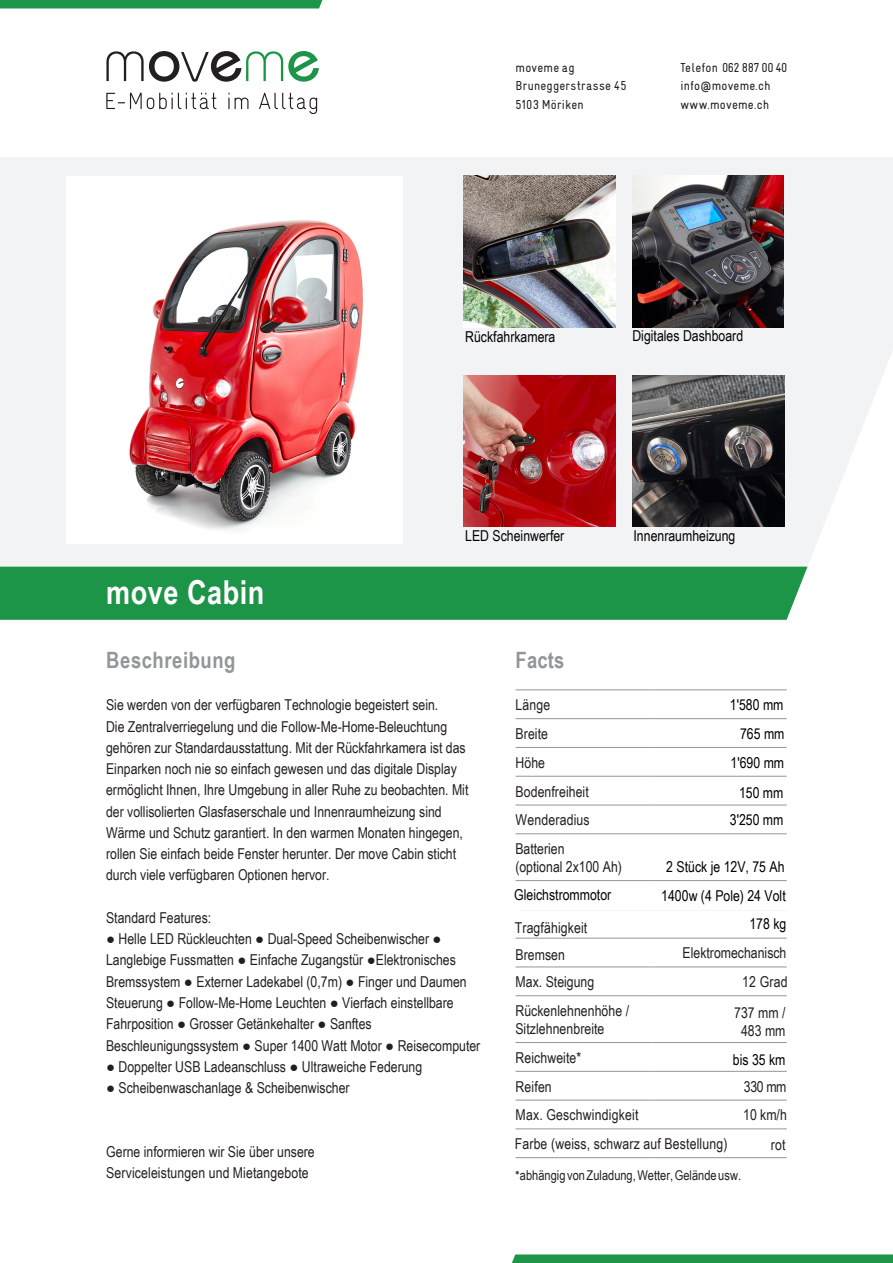
<style>
.page{position:relative;width:893px;height:1263px;background:#fff}
.page>*{position:absolute;margin:0;border:0;box-sizing:border-box;transform-origin:0 0}
.t1{font:700 33px "Arial Narrow";letter-spacing:.015em;color:#fff}
.t2{font:700 22.5px "Arial Narrow";letter-spacing:.025em;color:#939698}
.t3{font:15px/21.3px "Arial Narrow";color:#231f20}
.t4{font:15px/29.1px "Arial Narrow";color:#000;text-align:right}
.t5{font:13.5px "Arial Narrow";color:#231f20}
.t6{font:condensed 13.05px/18.6px "Gravur";letter-spacing:.015em;color:#231f20}
</style>
<div class="page">
<svg style="left:0;top:158px;width:893px;height:410px;fill:#f2f3f4"></svg>
<div style="left:0;top:567px;width:807px;height:53px;background:#1d9548"></div>
<svg style="left:0;top:0;width:323px;height:9px"></svg>
<svg style="left:106px;top:51px;width:213px;height:31px"></svg>
<svg style="left:106px;top:93px;width:211px;height:21px"></svg>
<svg style="left:512px;top:1254px;width:381px;height:9px"></svg>
<hr style="left:516px;top:689px;width:137px;height:1px;background:#939698">
<hr style="left:653px;top:689px;width:134px;height:1px;background:#939698">
<hr style="left:516px;top:718px;width:137px;height:1px;background:#939698">
<hr style="left:653px;top:718px;width:134px;height:1px;background:#939698">
<hr style="left:516px;top:747px;width:137px;height:1px;background:#939698">
<hr style="left:653px;top:747px;width:134px;height:1px;background:#939698">
<hr style="left:516px;top:776px;width:137px;height:1px;background:#939698">
<hr style="left:653px;top:776px;width:134px;height:1px;background:#939698">
<hr style="left:516px;top:805px;width:137px;height:1px;background:#939698">
<hr style="left:653px;top:805px;width:134px;height:1px;background:#939698">
<hr style="left:516px;top:833px;width:137px;height:1px;background:#939698">
<hr style="left:653px;top:833px;width:134px;height:1px;background:#939698">
<hr style="left:516px;top:880px;width:137px;height:1px;background:#939698">
<hr style="left:653px;top:880px;width:134px;height:1px;background:#939698">
<hr style="left:519px;top:910px;width:269px;height:1px;background:#939698">
<hr style="left:516px;top:938px;width:137px;height:1px;background:#939698">
<hr style="left:653px;top:938px;width:134px;height:1px;background:#939698">
<hr style="left:516px;top:966px;width:137px;height:1px;background:#939698">
<hr style="left:653px;top:966px;width:134px;height:1px;background:#939698">
<hr style="left:516px;top:995px;width:137px;height:1px;background:#939698">
<hr style="left:653px;top:995px;width:134px;height:1px;background:#939698">
<hr style="left:516px;top:1042px;width:137px;height:1px;background:#939698">
<hr style="left:653px;top:1042px;width:134px;height:1px;background:#939698">
<hr style="left:516px;top:1071px;width:137px;height:1px;background:#939698">
<hr style="left:653px;top:1071px;width:134px;height:1px;background:#939698">
<hr style="left:516px;top:1100px;width:137px;height:1px;background:#939698">
<hr style="left:653px;top:1100px;width:134px;height:1px;background:#939698">
<hr style="left:516px;top:1128px;width:137px;height:1px;background:#939698">
<hr style="left:653px;top:1128px;width:134px;height:1px;background:#939698">
<hr style="left:516px;top:1157px;width:137px;height:1px;background:#939698">
<hr style="left:653px;top:1157px;width:134px;height:1px;background:#939698">
<img style="left:633px;top:375px;width:151px;height:152px">
<img style="left:67px;top:176px;width:336px;height:367px">
<img style="left:463px;top:176px;width:152px;height:151px">
<img style="left:632px;top:176px;width:152px;height:151px">
<img style="left:463px;top:375px;width:152px;height:152px">
<p class="t6" style="left:516px;top:58px;width:113px">moveme ag<br>Bruneggerstrasse 45<br>5103 Möriken</p>
<p class="t6" style="left:680px;top:58px;width:109px">Telefon 062 887 00 40 info@moveme.ch www.moveme.ch</p>
<p class="t4" style="left:465px;top:321px;width:92px">Rückfahrkamera</p>
<p class="t4" style="left:632px;top:321px;width:112px">Digitales Dashboard</p>
<h1 class="t1" style="left:106px;top:567px;width:160px">move Cabin</h1>
<p class="t4" style="left:465px;top:520px;width:101px">LED Scheinwerfer</p>
<p class="t4" style="left:634px;top:520px;width:103px">Innenraumheizung</p>
<h2 class="t2" style="left:106px;top:643px;width:131px">Beschreibung</h2>
<h2 class="t2" style="left:516px;top:643px;width:50px">Facts</h2>
<p class="t3" style="left:106px;top:694px;width:364px">Sie werden von der verfügbaren Technologie begeistert sein.<br>Die Zentralverriegelung und die Follow-Me-Home-Beleuchtung gehören zur Standardausstattung. Mit der Rückfahrkamera ist das Einparken noch nie so einfach gewesen und das digitale Display ermöglicht Ihnen, Ihre Umgebung in aller Ruhe zu beobachten. Mit der vollisolierten Glasfaserschale und Innenraumheizung sind Wärme und Schutz garantiert. In den warmen Monaten hingegen, rollen Sie einfach beide Fenster herunter. Der move Cabin sticht durch viele verfügbaren Optionen hervor.</p>
<p class="t3" style="left:106px;top:906px;width:107px">Standard Features:</p>
<p class="t3" style="left:106px;top:928px;width:376px">● Helle LED Rückleuchten ● Dual-Speed Scheibenwischer ● Langlebige Fussmatten ● Einfache Zugangstür ●Elektronisches Bremssystem ● Externer Ladekabel (0,7m) ● Finger und Daumen Steuerung ● Follow-Me-Home Leuchten ● Vierfach einstellbare Fahrposition ● Grosser Getänkehalter ● Sanftes Beschleunigungssystem ● Super 1400 Watt Motor ● Reisecomputer</p>
<p class="t3" style="left:106px;top:1055px;width:318px">● Doppelter USB Ladeanschluss ● Ultraweiche Federung</p>
<p class="t3" style="left:106px;top:1076px;width:245px">● Scheibenwaschanlage &amp; Scheibenwischer</p>
<p class="t3" style="left:106px;top:1140px;width:210px">Gerne informieren wir Sie über unsere<br>Serviceleistungen und Mietangebote</p>
<p class="t3" style="left:515px;top:690px;width:76px;line-height:28.8px">Länge<br>Breite<br>Höhe<br>Bodenfreiheit<br>Wenderadius<br>Batterien</p>
<p class="t3" style="left:515px;top:855px;width:108px">(optional 2x100 Ah)</p>
<p class="t4" style="left:730px;top:689px;width:56px">1'580 mm<br>765 mm<br>1'690 mm</p>
<p class="t4" style="left:739px;top:778px;width:46px">150 mm</p>
<p class="t4" style="left:730px;top:805px;width:55px">3'250 mm</p>
<p class="t4" style="left:666px;top:852px;width:120px">2 Stück je 12V, 75 Ah</p>
<p class="t4" style="left:514px;top:879px;width:99px">Gleichstrommotor</p>
<p class="t4" style="left:661px;top:881px;width:126px">1400w (4 Pole) 24 Volt</p>
<p class="t3" style="left:515px;top:914px;width:74px;line-height:26.2px">Tragfähigkeit<br>Bremsen</p>
<p class="t4" style="left:749px;top:908px;width:38px">178 kg</p>
<p class="t3" style="left:683px;top:942px;width:105px">Elektromechanisch</p>
<p class="t3" style="left:516px;top:971px;width:80px">Max. Steigung</p>
<p class="t3" style="left:742px;top:971px;width:47px">12 Grad</p>
<p class="t3" style="left:515px;top:1001px;width:115px;line-height:18px">Rückenlehnenhöhe /<br>Sitzlehnenbreite</p>
<p class="t3" style="left:734px;top:1003px;width:53px;line-height:18px;text-align:center">737 mm /<br>483 mm</p>
<p class="t3" style="left:516px;top:1043px;width:67px;line-height:28.8px">Reichweite*<br>Reifen</p>
<p class="t4" style="left:733px;top:1044px;width:54px">bis 35 km</p>
<p class="t3" style="left:744px;top:1075px;width:44px">330 mm</p>
<p class="t3" style="left:516px;top:1104px;width:124px">Max. Geschwindigkeit</p>
<p class="t3" style="left:743px;top:1104px;width:45px">10 km/h</p>
<p class="t3" style="left:515px;top:1133px;width:214px">Farbe (weiss, schwarz auf Bestellung)</p>
<p class="t3" style="left:771px;top:1133px;width:16px">rot</p>
<p class="t5" style="left:516px;top:1166px;width:227px"><sup>*</sup>abhängig von Zuladung, Wetter, Gelände usw.</p>
</div>
